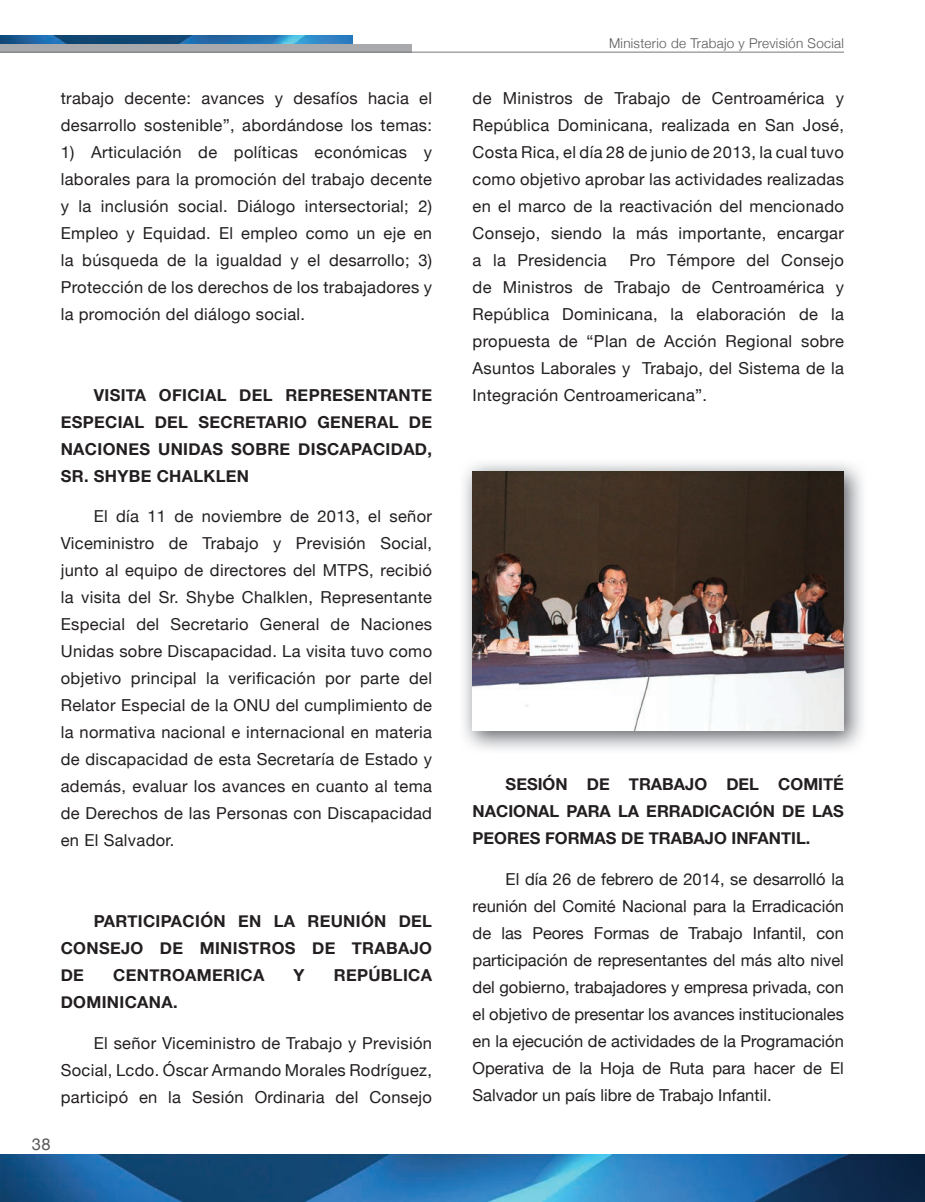
<style>
.page{position:relative;width:925px;height:1202px;background:#fff}
.page>*{position:absolute;margin:0;border:0;box-sizing:border-box;transform-origin:0 0}
.t1{font:16.5px/27px "Helvetica Neue";letter-spacing:.02em;color:#231f20;text-align:justify}
.t2{font:700 16.5px/27px "Helvetica Neue";letter-spacing:.02em;color:#231f20;text-align:justify}
.t3{font:16.5px "Helvetica Neue";color:#57585a}
.t4{font:300 13.5px "Helvetica Neue";letter-spacing:.02em;color:#57585a}
</style>
<div class="page">
<img style="left:0;top:35px;width:352px;height:9px">
<img style="left:0;top:1154px;width:924px;height:48px">
<div style="left:0;top:44px;width:412px;height:8px;background:#a8a9ad"></div>
<hr style="left:0;top:52px;width:844px;height:1px;background:#76787b">
<img style="left:472px;top:471px;width:372px;height:259px">
<p class="t1" style="left:61px;top:84px;width:373px">trabajo decente: avances y desafíos hacia el desarrollo sostenible”, abordándose los temas:</p>
<p class="t1" style="left:61px;top:138px;width:373px">1) Articulación de políticas económicas y laborales para la promoción del trabajo decente y la inclusión social. Diálogo intersectorial; 2)<br>Empleo y Equidad. El empleo como un eje en la búsqueda de la igualdad y el desarrollo; 3)<br>Protección de los derechos de los trabajadores y la promoción del diálogo social.</p>
<p class="t2" style="left:61px;top:381px;width:373px;text-indent:33px">VISITA OFICIAL DEL REPRESENTANTE ESPECIAL DEL SECRETARIO GENERAL DE NACIONES UNIDAS SOBRE DISCAPACIDAD, SR. SHYBE CHALKLEN</p>
<p class="t1" style="left:61px;top:502px;width:373px;text-indent:33px">El día 11 de noviembre de 2013, el señor Viceministro de Trabajo y Previsión Social, junto al equipo de directores del MTPS, recibió la visita del Sr. Shybe Chalklen, Representante Especial del Secretario General de Naciones Unidas sobre Discapacidad. La visita tuvo como objetivo principal la verificación por parte del Relator Especial de la ONU del cumplimiento de la normativa nacional e internacional en materia de discapacidad de esta Secretaría de Estado y además, evaluar los avances en cuanto al tema de Derechos de las Personas con Discapacidad en El Salvador.</p>
<p class="t2" style="left:61px;top:907px;width:373px;text-indent:33px">PARTICIPACIÓN EN LA REUNIÓN DEL CONSEJO DE MINISTROS DE TRABAJO DE</p>
<p class="t2" style="left:113px;top:961px;width:153px">CENTROAMERICA</p>
<p class="t2" style="left:294px;top:961px;width:13px">Y</p>
<p class="t2" style="left:334px;top:961px;width:100px">REPÚBLICA</p>
<p class="t2" style="left:61px;top:988px;width:118px">DOMINICANA.</p>
<p class="t1" style="left:61px;top:1029px;width:373px;text-indent:33px">El señor Viceministro de Trabajo y Previsión Social, Lcdo. Óscar Armando Morales Rodríguez, participó en la Sesión Ordinaria del Consejo</p>
<p class="t3" style="left:32px;top:1133px;width:20px">38</p>
<p class="t4" style="left:609px;top:35px;width:236px">Ministerio de Trabajo y Previsión Social</p>
<p class="t1" style="left:472px;top:84px;width:373px">de Ministros de Trabajo de Centroamérica y República Dominicana, realizada en San José, Costa Rica, el día 28 de junio de 2013, la cual tuvo como objetivo aprobar las actividades realizadas en el marco de la reactivación del mencionado Consejo, siendo la más importante, encargar a la Presidencia</p>
<p class="t1" style="left:472px;top:246px;width:373px;text-indent:157px">Pro Témpore del Consejo de Ministros de Trabajo de Centroamérica y República Dominicana, la elaboración de la propuesta de “Plan de Acción Regional sobre Asuntos Laborales y Trabajo, del Sistema de la Integración Centroamericana”.</p>
<p class="t2" style="left:472px;top:770px;width:373px;text-indent:33px">SESIÓN DE TRABAJO DEL COMITÉ NACIONAL PARA LA ERRADICACIÓN DE LAS PEORES FORMAS DE TRABAJO INFANTIL.</p>
<p class="t1" style="left:472px;top:865px;width:373px;text-indent:33px">El día 26 de febrero de 2014, se desarrolló la reunión del Comité Nacional para la Erradicación de las Peores Formas de Trabajo Infantil, con participación de representantes del más alto nivel del gobierno, trabajadores y empresa privada, con el objetivo de presentar los avances institucionales en la ejecución de actividades de la Programación Operativa de la Hoja de Ruta para hacer de El Salvador un país libre de Trabajo Infantil.</p>
</div>
